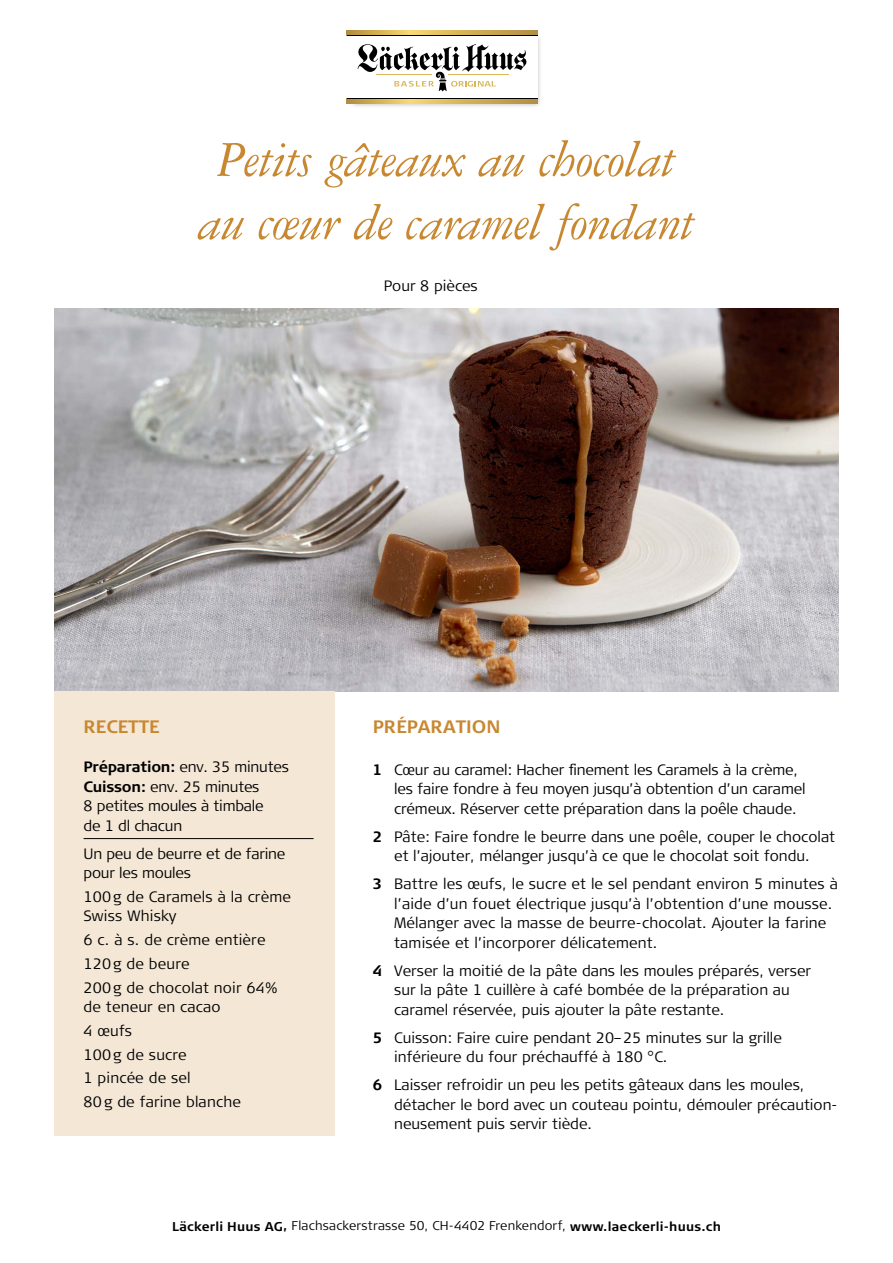
<style>
.page{position:relative;width:893px;height:1263px;background:#fff}
.page>*{position:absolute;margin:0;border:0;box-sizing:border-box;transform-origin:0 0}
.t1{font:italic 53.4px/63px "Garamond 3 LT Std";letter-spacing:-.015em;color:#c88831;text-align:center}
.t2{font:700 18px "Signa Column";color:#c88831}
.t3{font:300 15px/19.5px "Signa Column";color:#000}
.t4{font:300 12.75px "Signa Column";letter-spacing:.015em;color:#000}
.s1{font-weight:700}
</style>
<div class="page">
<img style="left:347px;top:37px;width:193px;height:70px">
<svg style="left:347px;top:31px;width:191px;height:4px"></svg>
<svg style="left:347px;top:99px;width:191px;height:4px"></svg>
<div style="left:347px;top:36px;width:191px;height:62px;background:#fff"></div>
<hr style="left:347px;top:98px;width:191px;height:1px;background:#000">
<hr style="left:347px;top:35px;width:191px;height:1px;background:#000">
<svg style="left:358px;top:44px;width:168px;height:47px"></svg>
<img style="left:54px;top:308px;width:785px;height:383px">
<div style="left:54px;top:691px;width:281px;height:445px;background:#f4e7d6"></div>
<hr style="left:84px;top:838px;width:230px;height:1px;background:#000">
<h1 class="t1" style="left:198px;top:129px;width:498px">Petits gâteaux au chocolat au cœur de caramel fondant</h1>
<p class="t3" style="left:384px;top:276px;width:95px">Pour 8 pièces</p>
<p class="t2" style="left:84px;top:715px;width:78px">RECETTE</p>
<p class="t3" style="left:84px;top:757px;width:207px"><span class="s1">Préparation:</span> env. 35 minutes<br><span class="s1">Cuisson:</span> env. 25 minutes<br>8 petites moules à timbale<br>de 1 dl chacun</p>
<p class="t3" style="left:84px;top:844px;width:203px">Un peu de beurre et de farine pour les moules</p>
<p class="t3" style="left:84px;top:887px;width:209px">100g de Caramels à la crème<br>Swiss Whisky</p>
<p class="t3" style="left:84px;top:928px;width:196px;line-height:23.7px">6 c. à s. de crème entière<br>120g de beure<br>200g de chocolat noir 64%</p>
<p class="t3" style="left:84px;top:995px;width:159px;line-height:23.7px">de teneur en cacao<br>4 œufs<br>100g de sucre<br>1 pincée de sel<br>80g de farine blanche</p>
<p class="t2" style="left:373px;top:715px;width:129px">PRÉPARATION</p>
<p class="t3" style="left:394px;top:760px;width:413px;text-indent:-21px"><span class="s1">1</span> Cœur au caramel: Hacher finement les Caramels à la crème, les faire fondre à feu moyen jusqu’à obtention d’un caramel crémeux. Réserver cette préparation dans la poêle chaude.</p>
<p class="t3" style="left:373px;top:827px;width:464px;text-align:center"><span class="s1">2</span> Pâte: Faire fondre le beurre dans une poêle, couper le chocolat et l’ajouter, mélanger jusqu’à ce que le chocolat soit fondu.</p>
<p class="t3" style="left:394px;top:875px;width:445px;text-indent:-21px"><span class="s1">3</span> Battre les œufs, le sucre et le sel pendant environ 5 minutes à l’aide d’un fouet électrique jusqu’à l’obtention d’une mousse.<br>Mélanger avec la masse de beurre-chocolat. Ajouter la farine tamisée et l’incorporer délicatement.</p>
<p class="t3" style="left:394px;top:961px;width:418px;text-indent:-21px"><span class="s1">4</span> Verser la moitié de la pâte dans les moules préparés, verser sur la pâte 1 cuillère à café bombée de la préparation au caramel réservée, puis ajouter la pâte restante.</p>
<p class="t3" style="left:394px;top:1028px;width:389px;text-indent:-21px"><span class="s1">5</span> Cuisson: Faire cuire pendant 20–25 minutes sur la grille inférieure du four préchauffé à 180 °C.</p>
<p class="t3" style="left:394px;top:1076px;width:445px;text-indent:-21px"><span class="s1">6</span> Laisser refroidir un peu les petits gâteaux dans les moules, détacher le bord avec un couteau pointu, démouler précaution&shy;neusement puis servir tiède.</p>
<p class="t4" style="left:172px;top:1217px;width:550px"><span class="s1">Läckerli Huus AG,</span> Flachsackerstrasse 50, CH-4402 Frenkendorf, <span class="s1">www.laeckerli-huus.ch</span></p>
</div>
